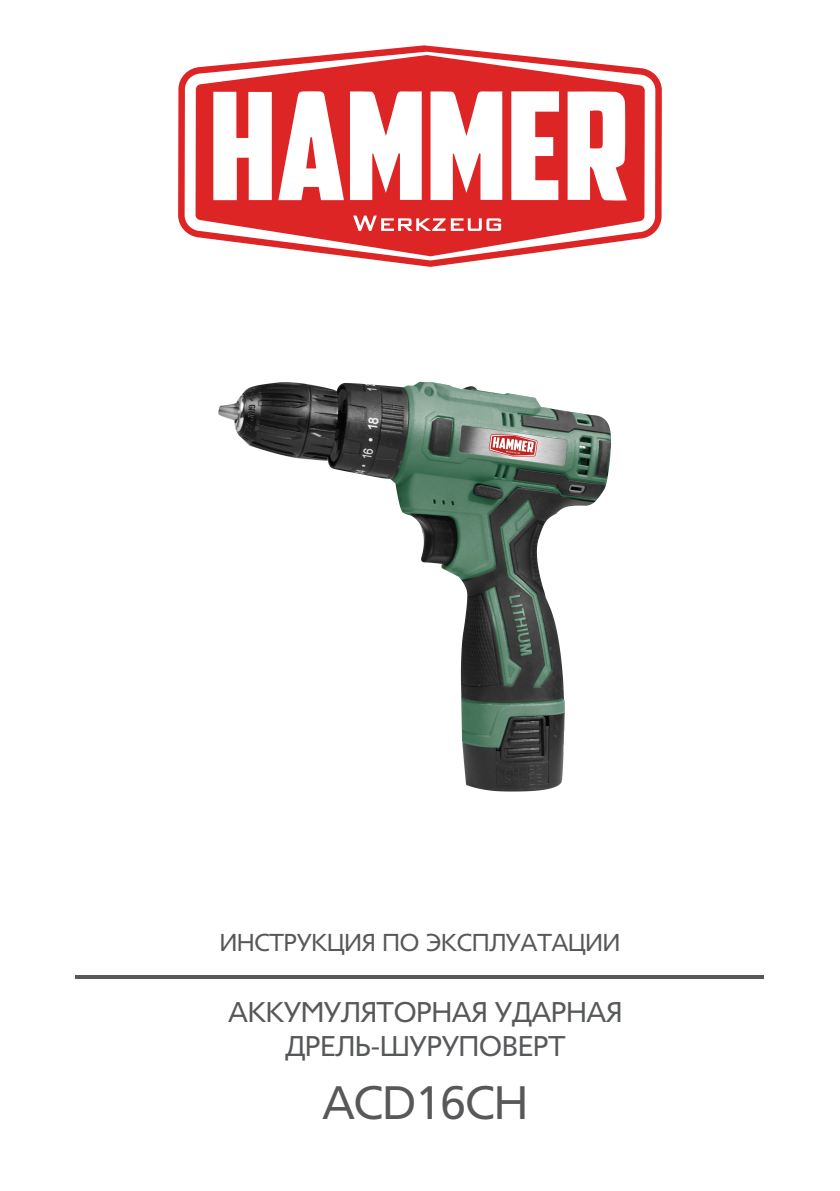
<style>
.page{position:relative;width:840px;height:1191px;background:#fff}
.page>*{position:absolute;margin:0;border:0;box-sizing:border-box;transform-origin:0 0}
.t1{font:46px "Tornado C";color:#57585a}
.t2{font:28px "Tornado C";color:#57585a}
.t3{font:24px "Tornado C";color:#57585a}
</style>
<div class="page">
<hr style="left:75px;top:975px;width:689px;height:3px;background:#57585a">
<svg style="left:178px;top:45px;width:483px;height:222px"></svg>
<svg style="left:195px;top:55px;width:449px;height:201px;fill:#de2526"></svg>
<svg style="left:430px;top:91px;width:72px;height:109px"></svg>
<svg style="left:350px;top:91px;width:71px;height:109px"></svg>
<svg style="left:213px;top:92px;width:58px;height:108px"></svg>
<svg style="left:567px;top:91px;width:59px;height:110px"></svg>
<svg style="left:511px;top:91px;width:47px;height:109px"></svg>
<svg style="left:353px;top:216px;width:148px;height:15px"></svg>
<svg style="left:278px;top:91px;width:66px;height:109px"></svg>
<img style="left:218px;top:381px;width:393px;height:411px">
<p class="t3" style="left:219px;top:929px;width:402px">ИНСТРУКЦИЯ ПО ЭКСПЛУАТАЦИИ</p>
<p class="t2" style="left:228px;top:996px;width:395px">АККУМУЛЯТОРНАЯ УДАРНАЯ</p>
<p class="t2" style="left:285px;top:1031px;width:281px">ДРЕЛЬ-ШУРУПОВЕРТ</p>
<p class="t1" style="left:323px;top:1078px;width:206px">ACD16СH</p>
</div>
